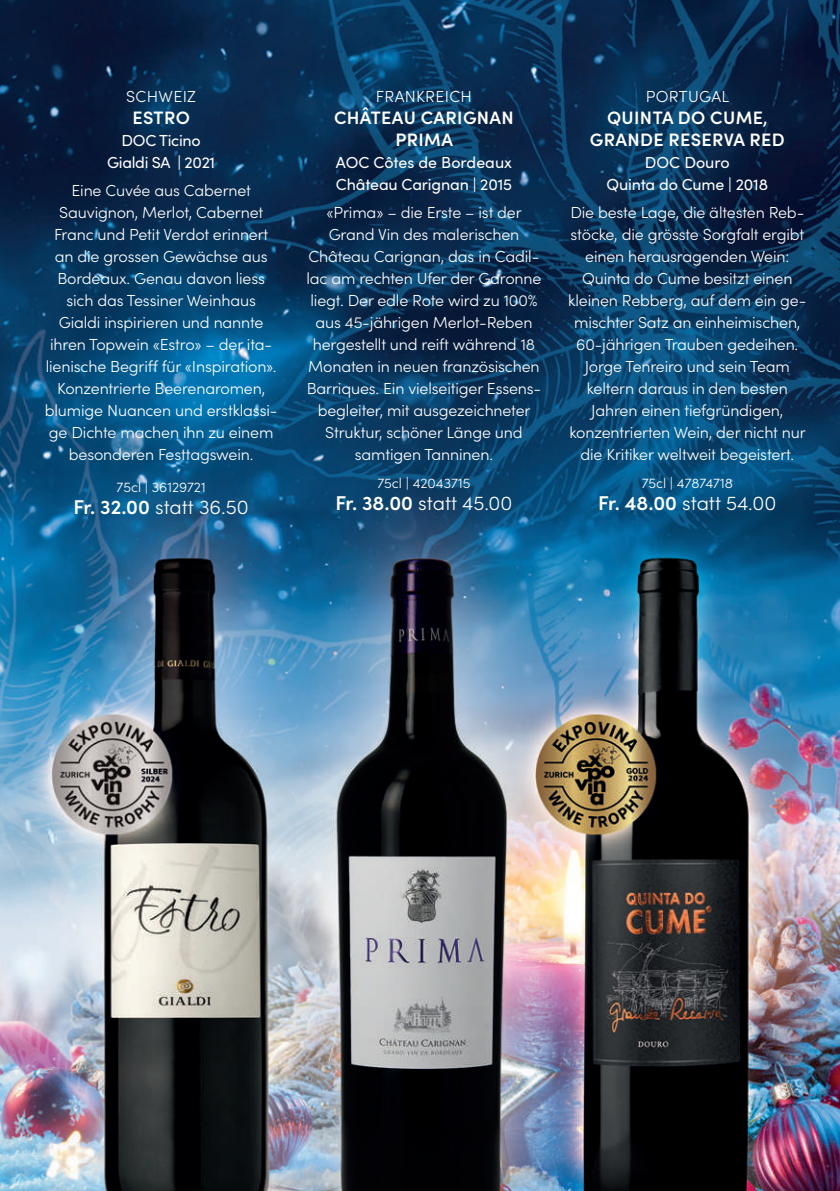
<style>
.page{position:relative;width:840px;height:1191px;background:#fff}
.page>*{position:absolute;margin:0;border:0;box-sizing:border-box;transform-origin:0 0}
.t1{font:300 20px "Sofia Pro";color:#fff}
.t2{font:600 18px/22px "Sofia Pro";letter-spacing:.02em;color:#fff;text-align:center}
.t3{font:300 16px/22px "Sofia Pro";letter-spacing:-.01em;color:#fff;text-align:center}
.t4{font:16px/22px "Sofia Pro";letter-spacing:-.01em;color:#fff;text-align:center}
.t5{font:300 16px "Sofia Pro";letter-spacing:.02em;color:#fff}
.t6{font:300 14px "Sofia Pro";color:#fff}
.s1{font-weight:600}
</style>
<div class="page">
<img style="left:0;top:0;width:839px;height:1191px">
<p class="t5" style="left:126px;top:85px;width:71px">SCHWEIZ</p>
<p class="t2" style="left:132px;top:106px;width:59px">ESTRO</p>
<p class="t4" style="left:107px;top:129px;width:110px">DOC Ticino<br>Gialdi SA | 2021</p>
<p class="t3" style="left:45px;top:179px;width:234px">Eine Cuvée aus Cabernet<br>Sauvignon, Merlot, Cabernet<br>Franc und Petit Verdot erinnert an die grossen Gewächse aus<br>Bordeaux. Genau davon liess sich das Tessiner Weinhaus<br>Gialdi inspirieren und nannte ihren Topwein «Estro» – der ita&shy;lienische Begriff für «Inspiration».<br>Konzentrierte Beerenaromen, blumige Nuancen und erstklassi&shy;ge Dichte machen ihn zu einem besonderen Festtagswein.</p>
<p class="t6" style="left:116px;top:477px;width:91px">75cl | 36129721</p>
<p class="t1" style="left:74px;top:493px;width:176px"><span class="s1">Fr. 32.00</span> statt 36.50</p>
<p class="t5" style="left:376px;top:85px;width:97px">FRANKREICH</p>
<p class="t2" style="left:334px;top:106px;width:181px">CHÂTEAU CARIGNAN<br>PRIMA</p>
<p class="t4" style="left:335px;top:151px;width:178px;text-align:left">AOC Côtes de Bordeaux<br>Château Carignan | 2015</p>
<p class="t3" style="left:306px;top:201px;width:236px">«Prima» – die Erste – ist der<br>Grand Vin des malerischen<br>Château Carignan, das in Cadil&shy;lac am rechten Ufer der Garonne liegt. Der edle Rote wird zu 100% aus 45-jährigen Merlot-Reben hergestellt und reift während 18<br>Monaten in neuen französischen<br>Barriques. Ein vielseitiger Essens&shy;begleiter, mit ausgezeichneter<br>Struktur, schöner Länge und samtigen Tanninen.</p>
<p class="t6" style="left:377px;top:473px;width:94px">75cl | 42043715</p>
<p class="t1" style="left:335px;top:489px;width:178px"><span class="s1">Fr. 38.00</span> statt 45.00</p>
<p class="t5" style="left:645px;top:85px;width:85px">PORTUGAL</p>
<p class="t2" style="left:589px;top:106px;width:196px">QUINTA DO CUME,<br>GRANDE RESERVA RED</p>
<p class="t4" style="left:606px;top:151px;width:163px">DOC Douro<br>Quinta do Cume | 2018</p>
<p class="t3" style="left:568px;top:201px;width:239px">Die beste Lage, die ältesten Reb&shy;stöcke, die grösste Sorgfalt ergibt einen herausragenden Wein:<br>Quinta do Cume besitzt einen kleinen Rebberg, auf dem ein ge&shy;mischter Satz an einheimischen,<br>60-jährigen Trauben gedeihen.<br>Jorge Tenreiro und sein Team keltern daraus in den besten<br>Jahren einen tiefgründigen, konzentrierten Wein, der nicht nur die Kritiker weltweit begeistert.</p>
<p class="t6" style="left:641px;top:473px;width:93px">75cl | 47874718</p>
<p class="t1" style="left:598px;top:489px;width:179px"><span class="s1">Fr. 48.00</span> statt 54.00</p>
</div>
